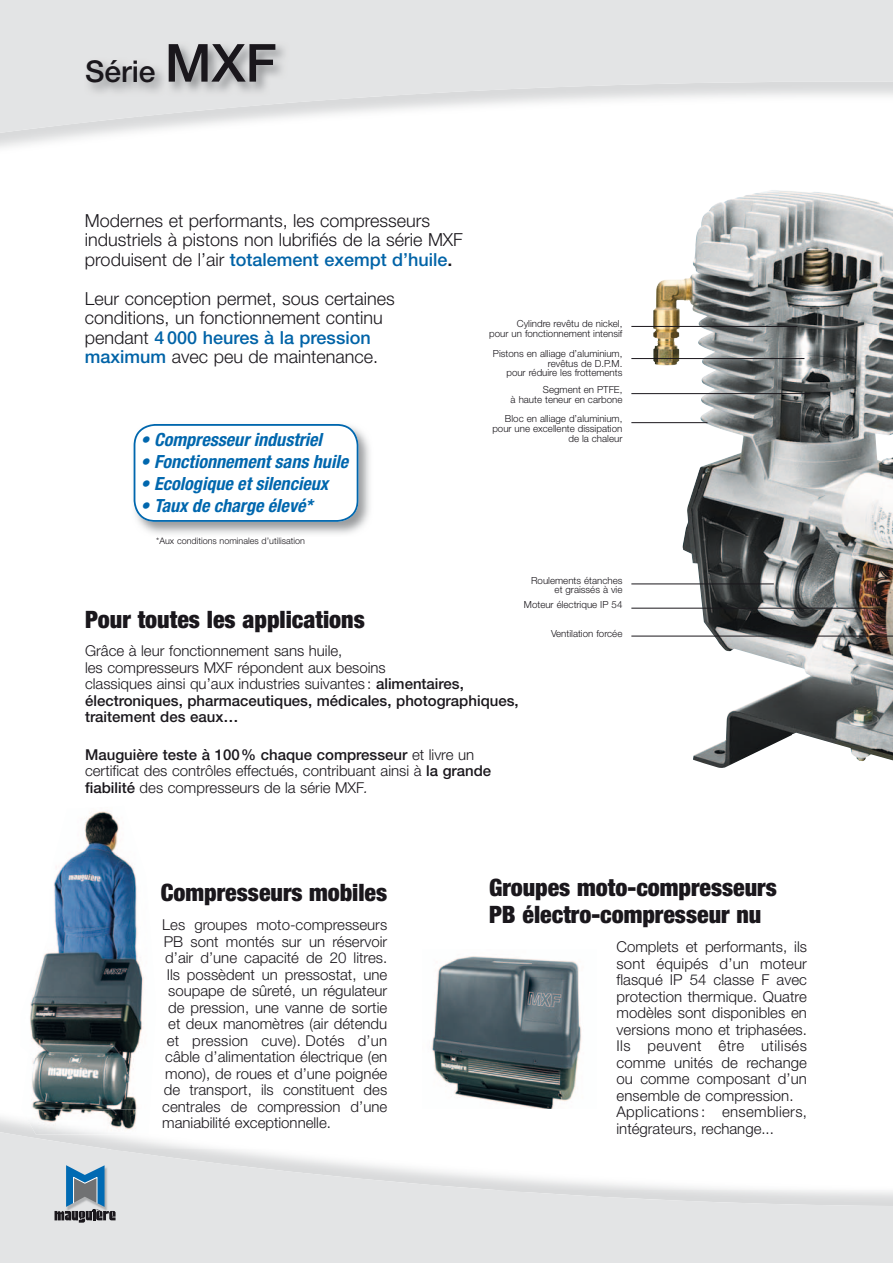
<style>
.page{position:relative;width:893px;height:1263px;background:#fff}
.page>*{position:absolute;margin:0;border:0;box-sizing:border-box;transform-origin:0 0}
.t1{font:500 30px "Helvetica Neue LT Std";color:#1a171c}
.t2{font:900 condensed 24px/26.2px "Helvetica Neue LT Std";color:#1a171c}
.t3{font:italic 700 condensed 18.15px "Helvetica Neue LT Std";color:#0067ae}
.t4{font:300 18px/19.5px "Helvetica Neue LT Std";color:#1a171c}
.t5{font:300 15px/16.5px "Helvetica Neue LT Std";color:#1a171c}
.t6{font:300 15px/16.5px "Helvetica Neue LT Std";letter-spacing:.02em;color:#1a171c}
.t7{font:300 9.75px/9.8px "Helvetica Neue LT Std";color:#1a171c;text-align:right}
.t8{font:300 9px "Helvetica Neue LT Std";color:#1a171c}
.s1{font-size:52.5px}
.s2{font-weight:500;color:#0063a7}
.s3{font-weight:500}
.s4{font-style:italic}
</style>
<div class="page">
<svg style="left:0;top:0;width:893px;height:137px;fill:#e3e4e5"></svg>
<img style="left:30px;top:811px;width:114px;height:298px">
<img style="left:431px;top:956px;width:151px;height:153px">
<img style="left:653px;top:215px;width:240px;height:553px">
<hr style="left:631px;top:583px;width:143px;height:1px;background:#1a171c">
<hr style="left:631px;top:358px;width:173px;height:1px;background:#1a171c">
<hr style="left:631px;top:422px;width:76px;height:1px;background:#1a171c">
<hr style="left:631px;top:608px;width:249px;height:1px;background:#1a171c">
<hr style="left:631px;top:636px;width:262px;height:1px;background:#1a171c">
<hr style="left:631px;top:393px;width:179px;height:1px;background:#1a171c">
<hr style="left:631px;top:326px;width:166px;height:1px;background:#1a171c">
<img style="left:84px;top:42px;width:206px;height:54px">
<img style="left:22px;top:1109px;width:116px;height:21px">
<svg style="left:0;top:1130px;width:893px;height:133px;fill:#e3e4e5"></svg>
<svg style="left:55px;top:1165px;width:61px;height:58px;background:#899faf"></svg>
<img style="left:133px;top:430px;width:237px;height:104px">
<svg style="left:134px;top:424px;width:224px;height:98px"></svg>
<h1 class="t1" style="left:85px;top:60px;width:193px">Série <span class="s1">MXF</span></h1>
<p class="t4" style="left:85px;top:213px;width:379px">Modernes et performants, les compresseurs industriels à pistons non lubrifiés de la série MXF produisent de l’air <span class="s2">totalement exempt d’huile</span><span class="s3">.</span></p>
<p class="t4" style="left:85px;top:291px;width:311px">Leur conception permet, sous certaines conditions, un fonctionnement continu pendant <span class="s2">4 000 heures à la pression maximum</span> avec peu de maintenance.</p>
<p class="t3" style="left:141px;top:433px;width:183px">• Compresseur industriel</p>
<p class="t3" style="left:141px;top:455px;width:209px">• Fonctionnement sans huile</p>
<p class="t3" style="left:141px;top:477px;width:189px">• Ecologique et silencieux</p>
<p class="t3" style="left:141px;top:499px;width:173px">• Taux de charge élevé*</p>
<p class="t8" style="left:156px;top:537px;width:150px">* Aux conditions nominales d’utilisation</p>
<h2 class="t2" style="left:85px;top:609px;width:281px">Pour toutes les applications</h2>
<p class="t7" style="left:489px;top:320px;width:135px">Cylindre revêtu de nickel,<br>pour un fonctionnement intensif</p>
<p class="t7" style="left:493px;top:350px;width:131px">Pistons en alliage d’aluminium, revêtus de D.P.M.<br>pour réduire les frottements</p>
<p class="t7" style="left:492px;top:415px;width:132px">Bloc en alliage d’aluminium, pour une excellente dissipation de la chaleur</p>
<p class="t7" style="left:511px;top:386px;width:113px">Segment en PTFE,<br>à haute teneur en carbone</p>
<p class="t7" style="left:531px;top:576px;width:93px">Roulements étanches et graissés à vie</p>
<p class="t7" style="left:524px;top:601px;width:100px">Moteur électrique IP 54</p>
<p class="t7" style="left:551px;top:629px;width:73px">Ventilation forcée</p>
<p class="t5" style="left:85px;top:644px;width:435px">Grâce à leur fonctionnement sans huile,<br>les compresseurs MXF répondent aux besoins<br>classiques ainsi qu’aux industries suivantes : <span class="s3">alimentaires, électroniques, pharmaceutiques, médicales, photographiques, traitement des eaux…</span></p>
<p class="t5" style="left:85px;top:748px;width:408px"><span class="s3">Mauguière teste à 100% chaque compresseur</span> et livre un certificat des contrôles effectués, contribuant ainsi à <span class="s3">la grande fiabilité</span> des compresseurs de la série MXF<span class="s4">.</span></p>
<h2 class="t2" style="left:489px;top:877px;width:289px">Groupes moto-compresseurs<br>PB électro-compresseur nu</h2>
<p class="t5" style="left:616px;top:940px;width:192px;text-align:justify">Complets et performants, ils sont équipés d’un moteur flasqué IP 54 classe F avec protection thermique. Quatre modèles sont disponibles en versions mono et triphasées.<br>Ils peuvent être utilisés comme unités de rechange ou comme composant d’un ensemble de compression.</p>
<h2 class="t2" style="left:161px;top:882px;width:228px">Compresseurs mobiles</h2>
<p class="t5" style="left:162px;top:918px;width:227px">Les groupes moto-compresseurs</p>
<p class="t5" style="left:164px;top:935px;width:225px">PB sont montés sur un réservoir</p>
<p class="t5" style="left:165px;top:951px;width:224px">d’air d’une capacité de 20 litres.</p>
<p class="t5" style="left:167px;top:968px;width:222px">Ils possèdent un pressostat, une</p>
<p class="t5" style="left:168px;top:984px;width:221px">soupape de sûreté, un régulateur</p>
<p class="t5" style="left:168px;top:1001px;width:220px">de pression, une vanne de sortie</p>
<p class="t5" style="left:168px;top:1017px;width:221px">et deux manomètres (air détendu</p>
<p class="t5" style="left:167px;top:1034px;width:222px">et pression cuve). Dotés d’un</p>
<p class="t5" style="left:165px;top:1050px;width:224px">câble d’alimentation électrique (en</p>
<p class="t5" style="left:165px;top:1067px;width:223px">mono), de roues et d’une poignée</p>
<p class="t5" style="left:164px;top:1083px;width:225px">de transport, ils constituent des</p>
<p class="t5" style="left:359px;top:1100px;width:6px">’</p>
<p class="t5" style="left:162px;top:1100px;width:227px">centrales de compression d une maniabilité exceptionnelle.</p>
<p class="t6" style="left:616px;top:1105px;width:192px">Applications : ensembliers, intégrateurs, rechange...</p>
</div>
